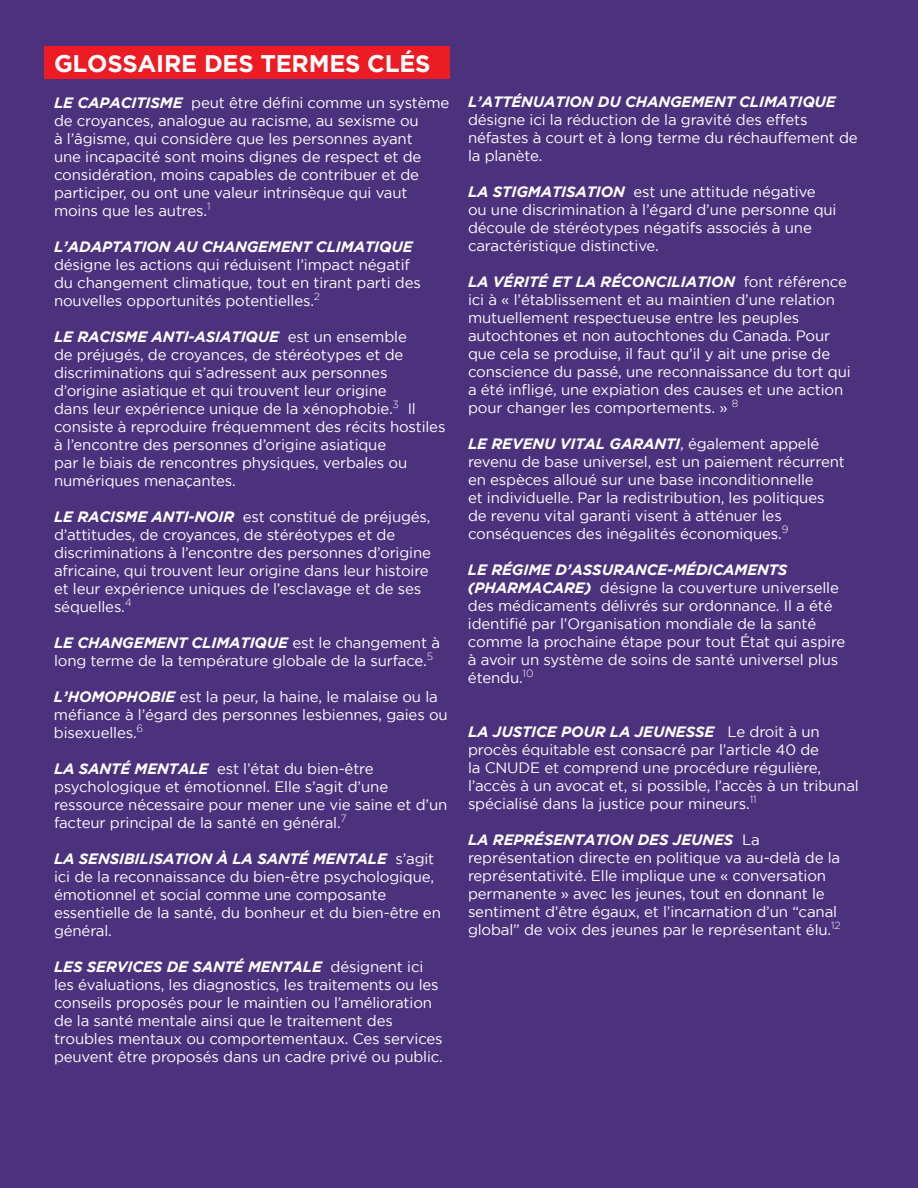
<style>
.page{position:relative;width:918px;height:1188px;background:#4c317d}
.page>*{position:absolute;margin:0;border:0;box-sizing:border-box;transform-origin:0 0}
.t1{font:700 24px "Gotham";letter-spacing:-.01em;color:#fff}
.t2{font:15px/18px "Gotham";letter-spacing:-.01em;color:#fff}
.t3{font:italic 700 15px "Gotham";letter-spacing:-.01em;color:#fff}
.s1{font-weight:700;font-style:italic}
</style>
<div class="page">
<div style="left:44px;top:46px;width:406px;height:33px;background:#ed1c24"></div>
<h1 class="t1" style="left:54px;top:49px;width:378px">GLOSSAIRE DES TERMES CLÉS</h1>
<p class="t2" style="left:54px;top:93px;width:397px"><span class="s1">LE CAPACITISME</span> peut être défini comme un système de croyances, analogue au racisme, au sexisme ou<br>à l’âgisme, qui considère que les personnes ayant<br>une incapacité sont moins dignes de respect et de considération, moins capables de contribuer et de participer, ou ont une valeur intrinsèque qui vaut moins que les autres.<sup>1</sup></p>
<p class="t3" style="left:54px;top:238px;width:360px">L’ADAPTATION AU CHANGEMENT CLIMATIQUE</p>
<p class="t2" style="left:54px;top:255px;width:368px">désigne les actions qui réduisent l’impact négatif du changement climatique, tout en tirant parti des nouvelles opportunités potentielles.<sup>2</sup></p>
<p class="t2" style="left:54px;top:327px;width:393px"><span class="s1">LE RACISME ANTI-ASIATIQUE</span> est un ensemble<br>de préjugés, de croyances, de stéréotypes et de discriminations qui s’adressent aux personnes d’origine asiatique et qui trouvent leur origine<br>dans leur expérience unique de la xénophobie.<sup>3</sup> Il consiste à reproduire fréquemment des récits hostiles à l’encontre des personnes d’origine asiatique<br>par le biais de rencontres physiques, verbales ou numériques menaçantes.</p>
<p class="t2" style="left:54px;top:507px;width:378px"><span class="s1">LE RACISME ANTI-NOIR</span> est constitué de préjugés, d’attitudes, de croyances, de stéréotypes et de discriminations à l’encontre des personnes d’origine africaine, qui trouvent leur origine dans leur histoire et leur expérience uniques de l’esclavage et de ses séquelles.<sup>4</sup></p>
<p class="t2" style="left:54px;top:633px;width:388px"><span class="s1">LE CHANGEMENT CLIMATIQUE</span> est le changement à long terme de la température globale de la surface.<sup>5</sup></p>
<p class="t2" style="left:54px;top:687px;width:395px"><span class="s1">L’HOMOPHOBIE</span> est la peur, la haine, le malaise ou la méfiance à l’égard des personnes lesbiennes, gaies ou bisexuelles.<sup>6</sup></p>
<p class="t2" style="left:54px;top:759px;width:395px"><span class="s1">LA SANTÉ MENTALE</span> est l’état du bien-être psychologique et émotionnel. Elle s’agit d’une ressource nécessaire pour mener une vie saine et d’un facteur principal de la santé en général.<sup>7</sup></p>
<p class="t2" style="left:54px;top:849px;width:388px"><span class="s1">LA SENSIBILISATION À LA SANTÉ MENTALE</span> s’agit ici de la reconnaissance du bien-être psychologique, émotionnel et social comme une composante essentielle de la santé, du bonheur et du bien-être en général.</p>
<p class="t2" style="left:54px;top:957px;width:390px"><span class="s1">LES SERVICES DE SANTÉ MENTALE</span> désignent ici les évaluations, les diagnostics, les traitements ou les conseils proposés pour le maintien ou l’amélioration de la santé mentale ainsi que le traitement des troubles mentaux ou comportementaux. Ces services peuvent être proposés dans un cadre privé ou public.</p>
<p class="t3" style="left:468px;top:93px;width:369px">L’ATTÉNUATION DU CHANGEMENT CLIMATIQUE</p>
<p class="t2" style="left:468px;top:110px;width:391px">désigne ici la réduction de la gravité des effets néfastes à court et à long terme du réchauffement de la planète.</p>
<p class="t2" style="left:468px;top:182px;width:370px"><span class="s1">LA STIGMATISATION</span> est une attitude négative ou une discrimination à l’égard d’une personne qui découle de stéréotypes négatifs associés à une caractéristique distinctive.</p>
<p class="t2" style="left:468px;top:272px;width:384px"><span class="s1">LA VÉRITÉ ET LA RÉCONCILIATION</span> font référence ici à « l’établissement et au maintien d’une relation mutuellement respectueuse entre les peuples autochtones et non autochtones du Canada. Pour que cela se produise, il faut qu’il y ait une prise de conscience du passé, une reconnaissance du tort qui a été infligé, une expiation des causes et une action pour changer les comportements. » <sup>8</sup></p>
<p class="t2" style="left:468px;top:434px;width:378px"><span class="s1">LE REVENU VITAL GARANTI</span>, également appelé revenu de base universel, est un paiement récurrent en espèces alloué sur une base inconditionnelle<br>et individuelle. Par la redistribution, les politiques de revenu vital garanti visent à atténuer les conséquences des inégalités économiques.<sup>9</sup></p>
<p class="t2" style="left:468px;top:560px;width:379px"><span class="s1">LE RÉGIME D’ASSURANCE-MÉDICAMENTS (PHARMACARE)</span> désigne la couverture universelle des médicaments délivrés sur ordonnance. Il a été identifié par l’Organisation mondiale de la santé comme la prochaine étape pour tout État qui aspire à avoir un système de soins de santé universel plus étendu.<sup>10</sup></p>
<p class="t2" style="left:468px;top:722px;width:392px"><span class="s1">LA JUSTICE POUR LA JEUNESSE</span> Le droit à un procès équitable est consacré par l’article 40 de<br>la CNUDE et comprend une procédure régulière, l’accès à un avocat et, si possible, l’accès à un tribunal spécialisé dans la justice pour mineurs.<sup>11</sup></p>
<p class="t2" style="left:468px;top:830px;width:374px"><span class="s1">LA REPRÉSENTATION DES JEUNES</span> La représentation directe en politique va au-delà de la représentativité. Elle implique une « conversation permanente » avec les jeunes, tout en donnant le sentiment d’être égaux, et l’incarnation d’un “canal global” de voix des jeunes par le représentant élu.<sup>12</sup></p>
</div>
